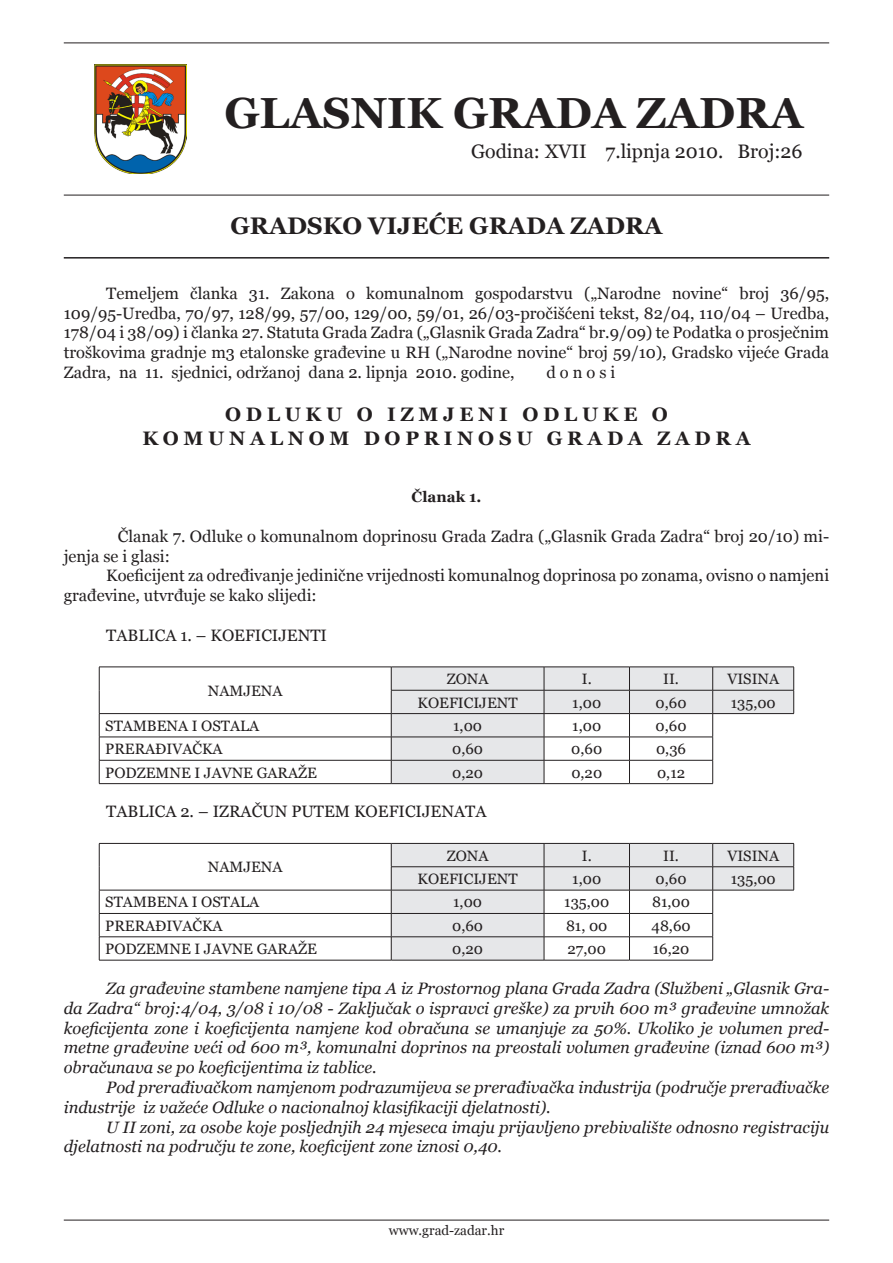
<style>
.page{position:relative;width:893px;height:1263px;background:#fff}
.page>*{position:absolute;margin:0;border:0;box-sizing:border-box;transform-origin:0 0}
.t1{font:700 43.5px "Georgia";color:#231f20}
.NASLOV_1{font:700 24px "Georgia";color:#231f20}
.NASLOV_1-2{font:700 19.5px "Georgia";letter-spacing:.24em;color:#231f20}
.t2{font:19.5px "Georgia";color:#231f20}
.TEKST_BODY{font:16.5px/19.8px "Georgia";color:#231f20}
.TEKST_BODY-2{font:italic 16.5px/19.8px "Georgia";color:#231f20}
.TABLICA{font:15px "Georgia";color:#231f20}
.CLANAK{font:700 15px "Georgia";color:#231f20}
.t3{font:13.5px "Georgia";color:#231f20}
</style>
<div class="page">
<hr style="left:64px;top:195px;width:765px;height:1px;background:#231f20">
<hr style="left:64px;top:1220px;width:765px;height:1px;background:#231f20">
<hr style="left:64px;top:43px;width:765px;height:1px;background:#231f20">
<img style="left:94px;top:64px;width:92px;height:110px">
<hr style="left:64px;top:257px;width:765px;height:2px;background:#231f20">
<hr style="left:99px;top:667px;width:292px;height:1px;background:#231f20">
<hr style="left:99px;top:713px;width:292px;height:1px;background:#231f20">
<hr style="left:99px;top:737px;width:292px;height:1px;background:#231f20">
<hr style="left:99px;top:760px;width:292px;height:1px;background:#231f20">
<svg style="left:99px;top:667px;width:1px;height:116px"></svg>
<svg style="left:391px;top:667px;width:403px;height:117px"></svg>
<hr style="left:99px;top:783px;width:292px;height:1px;background:#231f20">
<hr style="left:391px;top:783px;width:153px;height:1px;background:#231f20">
<hr style="left:544px;top:783px;width:85px;height:1px;background:#231f20">
<hr style="left:629px;top:783px;width:84px;height:1px;background:#231f20">
<hr style="left:99px;top:843px;width:292px;height:1px;background:#231f20">
<hr style="left:99px;top:890px;width:292px;height:1px;background:#231f20">
<hr style="left:99px;top:913px;width:292px;height:1px;background:#231f20">
<hr style="left:99px;top:936px;width:292px;height:1px;background:#231f20">
<svg style="left:99px;top:844px;width:1px;height:116px"></svg>
<svg style="left:391px;top:843px;width:403px;height:117px"></svg>
<hr style="left:99px;top:960px;width:292px;height:1px;background:#231f20">
<hr style="left:391px;top:960px;width:153px;height:1px;background:#231f20">
<hr style="left:544px;top:960px;width:85px;height:1px;background:#231f20">
<hr style="left:629px;top:960px;width:84px;height:1px;background:#231f20">
<p class="t1" style="left:225px;top:88px;width:580px">GLASNIK GRADA ZADRA</p>
<p class="t2" style="left:471px;top:141px;width:333px">Godina: XVII 7.lipnja 2010. Broj:26</p>
<p class="NASLOV_1" style="left:230px;top:212px;width:433px">GRADSKO VIJEĆE GRADA ZADRA</p>
<p class="TEKST_BODY" style="left:64px;top:283px;width:767px;text-align:justify;text-indent:43px">Temeljem članka 31. Zakona o komunalnom gospodarstvu („Narodne novine“ broj 36/95, 109/95-Uredba, 70/97, 128/99, 57/00, 129/00, 59/01, 26/03-pročišćeni tekst, 82/04, 110/04 – Uredba, 178/04 i 38/09) i članka 27. Statuta Grada Zadra („Glasnik Grada Zadra“ br.9/09) te Podatka o prosječnim troškovima gradnje m3 etalonske građevine u RH („Narodne novine“ broj 59/10), Gradsko vijeće Grada Zadra, na 11. sjednici, održanoj dana 2. lipnja 2010. godine,</p>
<p class="TEKST_BODY" style="left:546px;top:362px;width:70px">d o n o s i</p>
<p class="NASLOV_1-2" style="left:225px;top:403px;width:444px">ODLUKU O IZMJENI ODLUKE O</p>
<p class="NASLOV_1-2" style="left:142px;top:427px;width:610px">KOMUNALNOM DOPRINOSU GRADA ZADRA</p>
<p class="CLANAK" style="left:412px;top:489px;width:71px">Članak 1.</p>
<p class="TEKST_BODY" style="left:64px;top:526px;width:767px;text-indent:54px">Članak 7. Odluke o komunalnom doprinosu Grada Zadra („Glasnik Grada Zadra“ broj 20/10) mi&shy;jenja se i glasi:</p>
<p class="TEKST_BODY" style="left:64px;top:566px;width:767px;text-indent:43px">Koeficijent za određivanje jedinične vrijednosti komunalnog doprinosa po zonama, ovisno o namjeni građevine, utvrđuje se kako slijedi:</p>
<p class="TEKST_BODY" style="left:106px;top:625px;width:222px">TABLICA 1. – KOEFICIJENTI</p>
<p class="TABLICA" style="left:208px;top:682px;width:76px">NAMJENA</p>
<p class="TABLICA" style="left:447px;top:670px;width:43px">ZONA</p>
<p class="TABLICA" style="left:582px;top:670px;width:11px">I.</p>
<p class="TABLICA" style="left:663px;top:670px;width:17px">II.</p>
<p class="TABLICA" style="left:727px;top:670px;width:53px">VISINA</p>
<p class="TABLICA" style="left:418px;top:694px;width:102px">KOEFICIJENT</p>
<p class="TABLICA" style="left:572px;top:694px;width:30px">1,00</p>
<p class="TABLICA" style="left:656px;top:694px;width:32px">0,60</p>
<p class="TABLICA" style="left:731px;top:694px;width:47px">135,00</p>
<p class="TABLICA" style="left:105px;top:717px;width:155px">STAMBENA I OSTALA</p>
<p class="TABLICA" style="left:453px;top:717px;width:30px">1,00</p>
<p class="TABLICA" style="left:572px;top:717px;width:30px">1,00</p>
<p class="TABLICA" style="left:656px;top:717px;width:32px">0,60</p>
<p class="TABLICA" style="left:105px;top:741px;width:119px">PRERAĐIVAČKA</p>
<p class="TABLICA" style="left:452px;top:741px;width:32px">0,60</p>
<p class="TABLICA" style="left:571px;top:741px;width:32px">0,60</p>
<p class="TABLICA" style="left:656px;top:741px;width:32px">0,36</p>
<p class="TABLICA" style="left:105px;top:764px;width:213px">PODZEMNE I JAVNE GARAŽE</p>
<p class="TABLICA" style="left:452px;top:764px;width:32px">0,20</p>
<p class="TABLICA" style="left:571px;top:764px;width:32px">0,20</p>
<p class="TABLICA" style="left:657px;top:764px;width:30px">0,12</p>
<p class="TEKST_BODY" style="left:106px;top:802px;width:382px">TABLICA 2. – IZRAČUN PUTEM KOEFICIJENATA</p>
<p class="TABLICA" style="left:208px;top:859px;width:76px">NAMJENA</p>
<p class="TABLICA" style="left:447px;top:847px;width:43px">ZONA</p>
<p class="TABLICA" style="left:582px;top:847px;width:11px">I.</p>
<p class="TABLICA" style="left:663px;top:847px;width:17px">II.</p>
<p class="TABLICA" style="left:727px;top:847px;width:53px">VISINA</p>
<p class="TABLICA" style="left:418px;top:870px;width:102px">KOEFICIJENT</p>
<p class="TABLICA" style="left:572px;top:870px;width:30px">1,00</p>
<p class="TABLICA" style="left:656px;top:870px;width:32px">0,60</p>
<p class="TABLICA" style="left:731px;top:870px;width:47px">135,00</p>
<p class="TABLICA" style="left:105px;top:894px;width:155px">STAMBENA I OSTALA</p>
<p class="TABLICA" style="left:453px;top:894px;width:30px">1,00</p>
<p class="TABLICA" style="left:564px;top:894px;width:47px">135,00</p>
<p class="TABLICA" style="left:652px;top:894px;width:39px">81,00</p>
<p class="TABLICA" style="left:105px;top:917px;width:119px">PRERAĐIVAČKA</p>
<p class="TABLICA" style="left:452px;top:917px;width:32px">0,60</p>
<p class="TABLICA" style="left:566px;top:917px;width:43px">81, 00</p>
<p class="TABLICA" style="left:651px;top:917px;width:41px">48,60</p>
<p class="TABLICA" style="left:105px;top:940px;width:213px">PODZEMNE I JAVNE GARAŽE</p>
<p class="TABLICA" style="left:452px;top:940px;width:32px">0,20</p>
<p class="TABLICA" style="left:568px;top:940px;width:40px">27,00</p>
<p class="TABLICA" style="left:653px;top:940px;width:38px">16,20</p>
<p class="TEKST_BODY-2" style="left:64px;top:978px;width:767px;text-align:justify;text-indent:43px">Za građevine stambene namjene tipa A iz Prostornog plana Grada Zadra (Službeni „Glasnik Gra&shy;da Zadra“ broj:4/04, 3/08 i 10/08 - Zaključak o ispravci greške) za prvih 600 m³ građevine umnožak koeficijenta zone i koeficijenta namjene kod obračuna se umanjuje za 50%. Ukoliko je volumen pred&shy;metne građevine veći od 600 m³, komunalni doprinos na preostali volumen građevine (iznad 600 m³) obračunava se po koeficijentima iz tablice.</p>
<p class="TEKST_BODY-2" style="left:64px;top:1077px;width:767px;text-indent:43px">Pod prerađivačkom namjenom podrazumijeva se prerađivačka industrija (područje prerađivačke industrije iz važeće Odluke o nacionalnoj klasifikaciji djelatnosti).</p>
<p class="TEKST_BODY-2" style="left:64px;top:1117px;width:767px;text-indent:43px">U II zoni, za osobe koje posljednjih 24 mjeseca imaju prijavljeno prebivalište odnosno registraciju djelatnosti na području te zone, koeficijent zone iznosi 0,40.</p>
<p class="t3" style="left:389px;top:1223px;width:117px">www.grad-zadar.hr</p>
</div>
